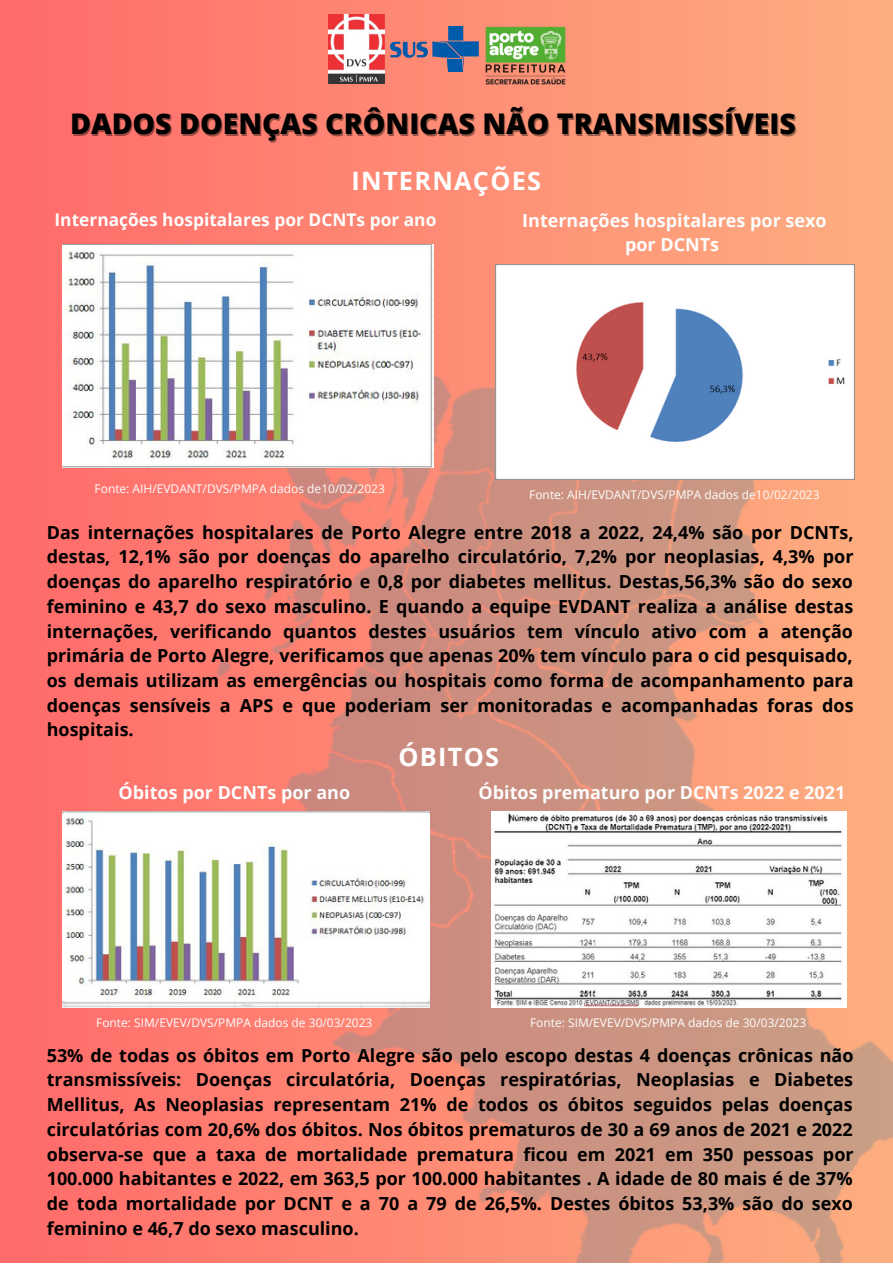
<style>
.page{position:relative;width:893px;height:1264px;background:#fff}
.page>*{position:absolute;margin:0;border:0;box-sizing:border-box;transform-origin:0 0}
.t1{font:800 28.5px "Open Sans";color:#000}
.t2{font:700 25.35px "Open Sans";letter-spacing:.05em;color:#fff}
.t3{font:700 18px/24.8px "Open Sans";color:#000;text-align:justify}
.t4{font:700 18px/24.8px "Open Sans";color:#fdfdfd;text-align:center}
.t5{font:700 17.4px "Open Sans";color:#fdfdfd}
.t6{font:12px "Open Sans";color:#fdfdfd}
</style>
<div class="page">
<div style="left:0;top:0;width:892px;height:1262px;background:linear-gradient(to right,#ff6a6a,#fdae80)"></div>
<img style="left:183px;top:264px;width:709px;height:998px">
<img style="left:329px;top:14px;width:55px;height:69px">
<img style="left:391px;top:26px;width:88px;height:45px">
<img style="left:486px;top:26px;width:79px;height:58px">
<img style="left:62px;top:244px;width:371px;height:223px">
<img style="left:495px;top:264px;width:359px;height:216px">
<img style="left:62px;top:811px;width:368px;height:196px">
<img style="left:491px;top:811px;width:355px;height:196px">
<h1 class="t1" style="left:70px;top:104px;width:727px">DADOS DOENÇAS CRÔNICAS NÃO TRANSMISSÍVEIS</h1>
<h2 class="t2" style="left:351px;top:163px;width:191px">INTERNAÇÕES</h2>
<p class="t5" style="left:55px;top:207px;width:383px">Internações hospitalares por DCNTs por ano</p>
<p class="t4" style="left:522px;top:207px;width:306px">Internações hospitalares por sexo por DCNTs</p>
<p class="t6" style="left:95px;top:479px;width:292px">Fonte: AIH/EVDANT/DVS/PMPA dados de10/02/2023</p>
<p class="t6" style="left:529px;top:486px;width:292px">Fonte: AIH/EVDANT/DVS/PMPA dados de10/02/2023</p>
<p class="t3" style="left:47px;top:519px;width:808px">Das internações hospitalares de Porto Alegre entre 2018 a 2022, 24,4% são por DCNTs, destas, 12,1% são por doenças do aparelho circulatório, 7,2% por neoplasias, 4,3% por doenças do aparelho respiratório e 0,8 por diabetes mellitus. Destas,56,3% são do sexo feminino e 43,7 do sexo masculino. E quando a equipe EVDANT realiza a análise destas internações, verificando quantos destes usuários tem vínculo ativo com a atenção primária de Porto Alegre, verificamos que apenas 20% tem vínculo para o cid pesquisado, os demais utilizam as emergências ou hospitais como forma de acompanhamento para doenças sensíveis a APS e que poderiam ser monitoradas e acompanhadas foras dos hospitais.</p>
<h2 class="t2" style="left:398px;top:739px;width:102px">ÓBITOS</h2>
<p class="t4" style="left:119px;top:779px;width:233px">Óbitos por DCNTs por ano</p>
<p class="t4" style="left:478px;top:779px;width:368px">Óbitos prematuro por DCNTs 2022 e 2021</p>
<p class="t6" style="left:96px;top:1014px;width:278px">Fonte: SIM/EVEV/DVS/PMPA dados de 30/03/2023</p>
<p class="t3" style="left:47px;top:1042px;width:808px">53% de todas os óbitos em Porto Alegre são pelo escopo destas 4 doenças crônicas não transmissíveis: Doenças circulatória, Doenças respiratórias, Neoplasias e Diabetes Mellitus, As Neoplasias representam 21% de todos os óbitos seguidos pelas doenças circulatórias com 20,6% dos óbitos. Nos óbitos prematuros de 30 a 69 anos de 2021 e 2022 observa-se que a taxa de mortalidade prematura ficou em 2021 em 350 pessoas por 100.000 habitantes e 2022, em 363,5 por 100.000 habitantes . A idade de 80 mais é de 37% de toda mortalidade por DCNT e a 70 a 79 de 26,5%. Destes óbitos 53,3% são do sexo feminino e 46,7 do sexo masculino.</p>
<p class="t6" style="left:530px;top:1014px;width:278px">Fonte: SIM/EVEV/DVS/PMPA dados de 30/03/2023</p>
</div>
